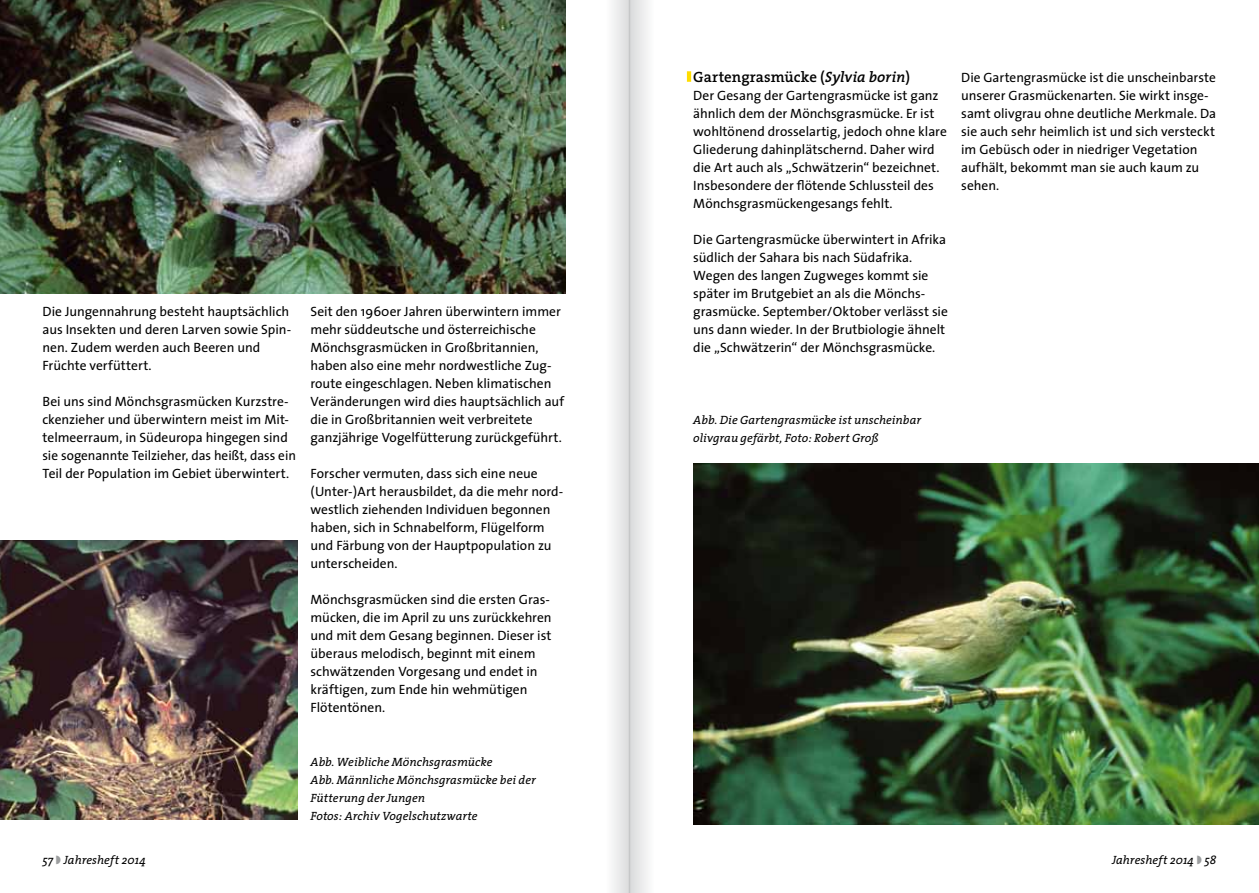
<style>
.page{position:relative;width:1259px;height:893px;background:#fff}
.page>*{position:absolute;margin:0;border:0;box-sizing:border-box;transform-origin:0 0}
.t1{font:600 15px "The Serif";color:#000}
.t2{font:13.5px/18px "The Sans";color:#000}
.t3{font:italic 12px/18px "The Serif";letter-spacing:.005em;color:#000}
.s1{font-style:italic}
.s2{color:#9c9e9f}
</style>
<div class="page">
<svg style="left:612px;top:0;width:36px;height:893px"></svg>
<hr style="left:629px;top:0;width:1px;height:893px;background:#c6c7c8">
<svg style="left:687px;top:71px;width:4px;height:11px"></svg>
<img style="left:0;top:540px;width:298px;height:280px">
<img style="left:0;top:0;width:566px;height:293px">
<img style="left:693px;top:463px;width:566px;height:362px">
<p class="t2" style="left:43px;top:302px;width:250px">Die Jungennahrung besteht hauptsächlich aus Insekten und deren Larven sowie Spin&shy;nen. Zudem werden auch Beeren und Früchte verfüttert.</p>
<p class="t2" style="left:43px;top:392px;width:255px">Bei uns sind Mönchsgrasmücken Kurzstre&shy;ckenzieher und überwintern meist im Mit&shy;telmeerraum, in Südeuropa hingegen sind sie sogenannte Teilzieher, das heißt, dass ein Teil der Population im Gebiet überwintert.</p>
<p class="t2" style="left:310px;top:302px;width:255px">Seit den 1960er Jahren überwintern immer mehr süddeutsche und österreichische Mönchsgrasmücken in Großbritannien, haben also eine mehr nordwestliche Zug&shy;route eingeschlagen. Neben klimatischen Veränderungen wird dies hauptsächlich auf die in Großbritannien weit verbreitete ganzjährige Vogelfütterung zurückgeführt.</p>
<p class="t2" style="left:310px;top:464px;width:254px">Forscher vermuten, dass sich eine neue (Unter-)Art herausbildet, da die mehr nord&shy;westlich ziehenden Individuen begonnen haben, sich in Schnabelform, Flügelform und Färbung von der Hauptpopulation zu unterscheiden.</p>
<p class="t2" style="left:310px;top:590px;width:243px">Mönchsgrasmücken sind die ersten Gras&shy;mücken, die im April zu uns zurückkehren und mit dem Gesang beginnen. Dieser ist überaus melodisch, beginnt mit einem schwätzenden Vorgesang und endet in kräftigen, zum Ende hin wehmütigen Flötentönen.</p>
<p class="t3" style="left:310px;top:752px;width:227px">Abb. Weibliche Mönchsgrasmücke<br>Abb. Männliche Mönchsgrasmücke bei der<br>Fütterung der Jungen<br>Fotos: Archiv Vogelschutzwarte</p>
<p class="t1" style="left:693px;top:64px;width:218px">Gartengrasmücke (<span class="s1">Sylvia borin</span>)</p>
<p class="t2" style="left:693px;top:86px;width:255px">Der Gesang der Gartengrasmücke ist ganz ähnlich dem der Mönchsgrasmücke. Er ist wohltönend drosselartig, jedoch ohne klare Gliederung dahinplätschernd. Daher wird die Art auch als „Schwätzerin“ bezeichnet.<br>Insbesondere der flötende Schlussteil des Mönchsgrasmückengesangs fehlt.</p>
<p class="t2" style="left:693px;top:230px;width:256px">Die Gartengrasmücke überwintert in Afrika südlich der Sahara bis nach Südafrika.<br>Wegen des langen Zugweges kommt sie später im Brutgebiet an als die Mönchs&shy;grasmücke. September/Oktober verlässt sie uns dann wieder. In der Brutbiologie ähnelt die „Schwätzerin“ der Mönchsgrasmücke.</p>
<p class="t2" style="left:961px;top:68px;width:256px">Die Gartengrasmücke ist die unscheinbarste unserer Grasmückenarten. Sie wirkt insge&shy;samt olivgrau ohne deutliche Merkmale. Da sie auch sehr heimlich ist und sich versteckt im Gebüsch oder in niedriger Vegetation aufhält, bekommt man sie auch kaum zu sehen.</p>
<p class="t3" style="left:693px;top:410px;width:229px">Abb. Die Gartengrasmücke ist unscheinbar olivgrau gefärbt, Foto: Robert Groß</p>
<p class="t3" style="left:43px;top:850px;width:105px">57 <span class="s2">◗</span> Jahresheft 2014</p>
<p class="t3" style="left:1112px;top:850px;width:106px">Jahresheft 2014 <span class="s2">◗</span> 58</p>
</div>
